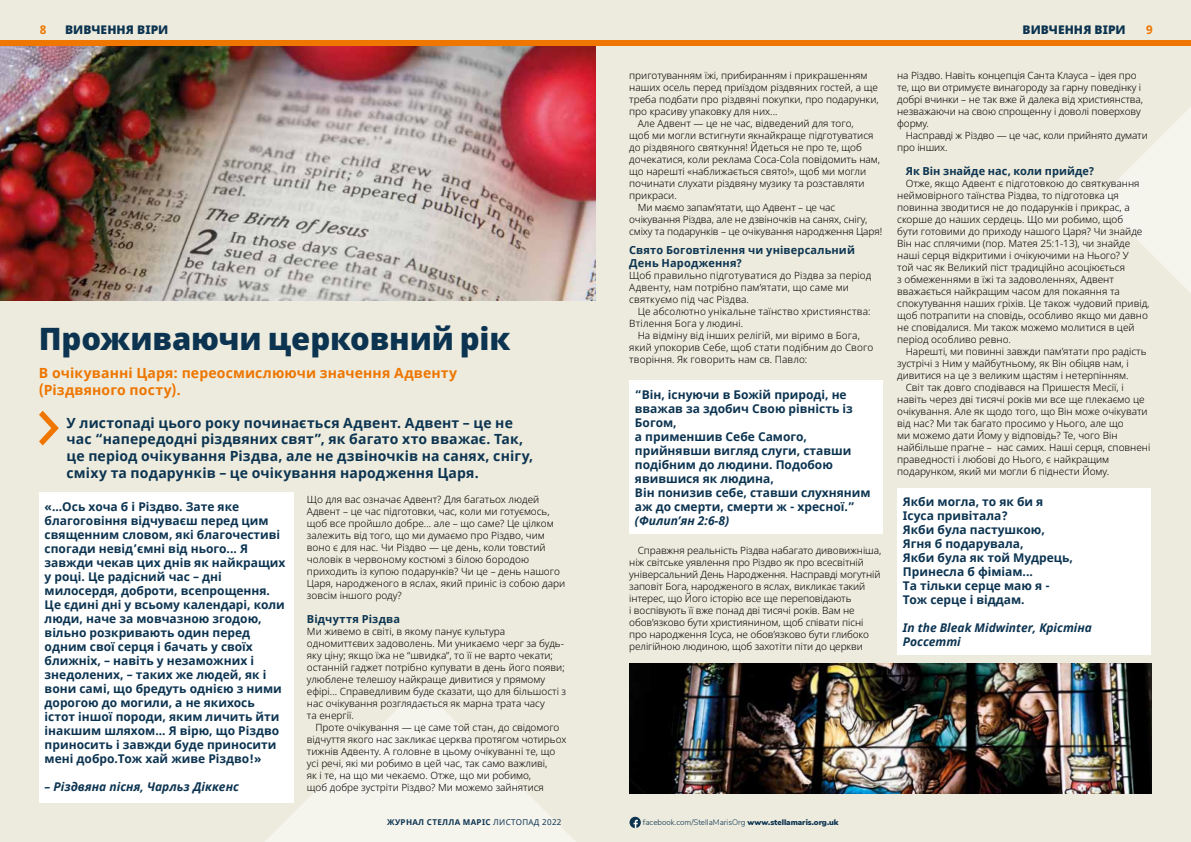
<style>
.page{position:relative;width:1191px;height:842px;background:#fff}
.page>*{position:absolute;margin:0;border:0;box-sizing:border-box;transform-origin:0 0}
.t1{font:900 31px "Noto Sans";letter-spacing:-.005em;color:#0c3451}
.t2{font:700 14px/16.8px "Noto Sans";letter-spacing:.01em;color:#0c3451}
.t3{font:700 14px/16.8px "Noto Sans";letter-spacing:.01em;color:#ee7601}
.t4{font:700 12px/14px "Noto Sans";color:#0c3451}
.t5{font:italic 700 12px/14px "Noto Sans";color:#0c3451}
.t6{font:900 12px "Noto Sans";color:#0c3451}
.t7{font:700 12px "Noto Sans";color:#ee7601}
.t8{font:700 11px/13.2px "Noto Sans";letter-spacing:.015em;color:#0c3451}
.t9{font:300 10px/12px "Noto Sans";color:#000}
.t10{font:300 8px "Nunito Sans";color:#0c3451}
.t11{font:700 8px "Noto Sans";letter-spacing:.04em;color:#0c3451}
.s1{font-weight:400}
.s2{font-weight:900}
</style>
<div class="page">
<div style="left:595px;top:0;width:596px;height:842px;background:#edebdd"></div>
<svg style="left:1097px;top:45px;width:94px;height:248px"></svg>
<div style="left:629px;top:380px;width:254px;height:154px;background:#fff"></div>
<img style="left:629px;top:663px;width:522px;height:130px">
<div style="left:0;top:0;width:595px;height:842px;background:#edebdd"></div>
<img style="left:0;top:45px;width:595px;height:255px">
<svg style="left:181px;top:686px;width:478px;height:156px"></svg>
<svg style="left:39px;top:411px;width:20px;height:34px"></svg>
<div style="left:39px;top:492px;width:254px;height:310px;background:#fff"></div>
<div style="left:0;top:40px;width:595px;height:5px;background:#ee7601"></div>
<div style="left:595px;top:40px;width:596px;height:5px;background:#ee7601"></div>
<svg style="left:629px;top:817px;width:12px;height:11px"></svg>
<svg style="left:633px;top:820px;width:5px;height:8px"></svg>
<div style="left:897px;top:488px;width:254px;height:167px;background:#fff"></div>
<p class="t7" style="left:40px;top:21px;width:8px">8</p>
<p class="t6" style="left:65px;top:21px;width:105px">ВИВЧЕННЯ ВІРИ</p>
<p class="t6" style="left:1022px;top:21px;width:105px">ВИВЧЕННЯ ВІРИ</p>
<p class="t7" style="left:1146px;top:21px;width:8px">9</p>
<h1 class="t1" style="left:39px;top:315px;width:473px">Проживаючи церковний рік</h1>
<h2 class="t3" style="left:39px;top:365px;width:420px">В очікуванні Царя: переосмислюючи значення Адвенту (Різдвяного посту).</h2>
<h2 class="t2" style="left:67px;top:414px;width:468px">У листопаді цього року починається Адвент. Адвент – це не час “напередодні різдвяних свят”, як багато хто вважає. Так, це період очікування Різдва, але не дзвіночків на санях, снігу, сміху та подарунків – це очікування народження Царя.</h2>
<p class="t9" style="left:307px;top:493px;width:260px">Що для вас означає Адвент? Для багатьох людей Адвент – це час підготовки, час, коли ми готуємось, щоб все пройшло добре... але – що саме? Це цілком залежить від того, що ми думаємо про Різдво, чим воно є для нас. Чи Різдво — це день, коли товстий чоловік в червоному костюмі з білою бородою приходить із купою подарунків? Чи це – день нашого Царя, народженого в яслах, який приніс із собою дари зовсім іншого роду?</p>
<p class="t8" style="left:307px;top:612px;width:95px">Відчуття Різдва</p>
<p class="t9" style="left:307px;top:625px;width:261px">Ми живемо в світі, в якому панує культура одномиттєвих задоволень. Ми уникаємо черг за будь&shy;яку ціну; якщо їжа не “швидка”, то її не варто чекати; останній гаджет потрібно купувати в день його появи; улюблене телешоу найкраще дивитися у прямому ефірі... Справедливим буде сказати, що для більшості з нас очікування розглядається як марна трата часу<br>та енергії.</p>
<p class="t9" style="left:307px;top:721px;width:261px;text-indent:8px">Проте очікування — це саме той стан, до свідомого відчуття якого нас закликає церква протягом чотирьох тижнів Адвенту. А головне в цьому очікуванні те, що усі речі, які ми робимо в цей час, так само важливі,<br>як і те, на що ми чекаємо. Отже, що ми робимо,<br>щоб добре зустріти Різдво? Ми можемо зайнятися</p>
<p class="t4" style="left:45px;top:500px;width:242px">«...Ось хоча б і Різдво. Зате яке благоговіння відчуваєш перед цим священним словом, які благочестиві спогади невід’ємні від нього... Я завжди чекав цих днів як найкращих у році. Це радісний час – дні милосердя, доброти, всепрощення.<br>Це єдині дні у всьому календарі, коли люди, наче за мовчазною згодою, вільно розкривають один перед одним свої серця і бачать у своїх ближніх, – навіть у незаможних і знедолених, – таких же людей, як і вони самі, що бредуть однією з ними дорогою до могили, а не якихось істот іншої породи, яким личить йти інакшим шляхом... Я вірю, що Різдво приносить і завжди буде приносити мені добро.Тож хай живе Різдво!»</p>
<p class="t5" style="left:45px;top:779px;width:196px">– Різдвяна пісня, Чарльз Діккенс</p>
<p class="t9" style="left:629px;top:69px;width:240px">приготуванням їжі, прибиранням і прикрашенням</p>
<p class="t9" style="left:629px;top:81px;width:250px">наших осель перед приїздом різдвяних гостей, а ще</p>
<p class="t9" style="left:629px;top:93px;width:251px">треба подбати про різдвяні покупки, про подарунки,</p>
<p class="t9" style="left:629px;top:105px;width:150px">про красиву упаковку для них...</p>
<p class="t9" style="left:638px;top:117px;width:218px">Але Адвент — це не час, відведений для того,</p>
<p class="t9" style="left:629px;top:129px;width:246px">щоб ми могли встигнути якнайкраще підготуватися</p>
<p class="t9" style="left:629px;top:141px;width:234px">до різдвяного святкуння! Йдеться не про те, щоб</p>
<p class="t9" style="left:629px;top:153px;width:252px">дочекатися, коли реклама Coca-Cola повідомить нам,</p>
<p class="t9" style="left:629px;top:165px;width:238px">що нарешті «наближається свято!», щоб ми могли</p>
<p class="t9" style="left:629px;top:177px;width:237px">починати слухати різдвяну музику та розставляти</p>
<p class="t9" style="left:629px;top:189px;width:49px">прикраси.</p>
<p class="t9" style="left:638px;top:201px;width:199px">Ми маємо запам’ятати, що Адвент – це час</p>
<p class="t9" style="left:629px;top:213px;width:239px">очікування Різдва, але не дзвіночків на санях, снігу,</p>
<p class="t9" style="left:629px;top:225px;width:254px">сміху та подарунків – це очікування народження Царя!</p>
<p class="t8" style="left:629px;top:243px;width:227px">Свято Боговтілення чи універсальний<br>День Народження?</p>
<p class="t9" style="left:629px;top:269px;width:244px">Щоб правильно підготуватися до Різдва за період<br>Адвенту, нам потрібно пам’ятати, що саме ми святкуємо під час Різдва.</p>
<p class="t9" style="left:629px;top:305px;width:243px;text-indent:8px">Це абсолютно унікальне таїнство християнства:<br>Втілення Бога у людині.</p>
<p class="t9" style="left:629px;top:329px;width:245px;text-indent:8px">На відміну від інших релігій, ми віримо в Бога, який упокорив Себе, щоб стати подібним до Свого творіння. Як говорить нам св. Павло:</p>
<p class="t4" style="left:635px;top:388px;width:237px">“Він, існуючи в Божій природі, не вважав за здобич Свою рівність із<br>Богом,<br>а применшив Себе Самого, прийнявши вигляд слуги, ставши подібним до людини. Подобою явившися як людина,<br>Він понизив себе, ставши слухняним аж до смерти, смерти ж - хресної.”</p>
<p class="t5" style="left:635px;top:513px;width:96px">(Филип’ян 2:6-8)</p>
<p class="t9" style="left:629px;top:545px;width:253px;text-indent:8px">Справжня реальність Різдва набагато дивовижніша, ніж світське уявлення про Різдво як про всесвітній універсальний День Народження. Насправді могутній заповіт Бога, народженого в яслах, викликає такий інтерес, що Його історію все ще переповідають<br>і воспівують її вже понад дві тисячі років. Вам не обов’язково бути християнином, щоб співати пісні про народження Ісуса, не обов’язково бути глибоко релігійною людиною, щоб захотіти піти до церкви</p>
<p class="t11" style="left:387px;top:816px;width:176px">ЖУРНАЛ СТЕЛЛА МАРІС <span class="s1">ЛИСТОПАД 2022</span></p>
<p class="t10" style="left:643px;top:816px;width:197px">facebook.com/StellaMarisOrg <span class="s2">www.stellamaris.org.uk</span></p>
<p class="t9" style="left:897px;top:69px;width:247px">на Різдво. Навіть концепція Санта Клауса – ідея про те, що ви отримуєте винагороду за гарну поведінку і добрі вчинки – не так вже й далека від християнства, незважаючи на свою спрощенну і доволі поверхову форму.</p>
<p class="t9" style="left:897px;top:129px;width:252px;text-indent:8px">Насправді ж Різдво — це час, коли прийнято думати про інших.</p>
<p class="t8" style="left:905px;top:164px;width:190px">Як Він знайде нас, коли прийде?</p>
<p class="t9" style="left:897px;top:177px;width:254px;text-indent:8px">Отже, якщо Адвент є підготовкою до святкування неймовірного таїнства Різдва, то підготовка ця повинна зводитися не до подарунків і прикрас, а скорше до наших сердець. Що ми робимо, щоб<br>бути готовими до приходу нашого Царя? Чи знайде Він нас сплячими (пор. Матея 25:1-13), чи знайде наші серця відкритими і очікуючими на Нього? У<br>той час як Великий піст традиційно асоціюється<br>з обмеженнями в їжі та задоволеннях, Адвент вважається найкращим часом для покаяння та спокутування наших гріхів. Це також чудовий привід, щоб потрапити на сповідь, особливо якщо ми давно не сповідалися. Ми також можемо молитися в цей період особливо ревно.</p>
<p class="t9" style="left:905px;top:345px;width:242px">Нарешті, ми повинні завжди пам’ятати про радість</p>
<p class="t9" style="left:897px;top:357px;width:233px">зустрічі з Ним у майбутньому, як Він обіцяв нам, і</p>
<p class="t9" style="left:897px;top:369px;width:233px">дивитися на це з великим щастям і нетерпінням.</p>
<p class="t9" style="left:905px;top:381px;width:219px">Світ так довго сподівався на Пришестя Месії, і</p>
<p class="t9" style="left:897px;top:393px;width:249px">навіть через дві тисячі років ми все ще плекаємо це</p>
<p class="t9" style="left:897px;top:405px;width:252px">очікування. Але як щодо того, що Він може очікувати</p>
<p class="t9" style="left:897px;top:417px;width:228px">від нас? Ми так багато просимо у Нього, але що</p>
<p class="t9" style="left:897px;top:429px;width:222px">ми можемо дати Йому у відповідь? Те, чого Він</p>
<p class="t9" style="left:897px;top:441px;width:255px">найбільше прагне – нас самих. Наші серця, сповнені</p>
<p class="t9" style="left:897px;top:453px;width:213px">праведності і любові до Нього, є найкращим</p>
<p class="t9" style="left:897px;top:465px;width:213px">подарунком, який ми могли б піднести Йому.</p>
<p class="t4" style="left:903px;top:495px;width:172px">Якби могла, то як би я<br>Ісуса привітала?<br>Якби була пастушкою,<br>Ягня б подарувала,<br>Якби була як той Мудрець,<br>Принесла б фіміам...<br>Та тільки серце маю я -<br>Тож серце і віддам.</p>
<p class="t5" style="left:903px;top:621px;width:190px">In the Bleak Midwinter, Крістіна<br>Россетті</p>
</div>
